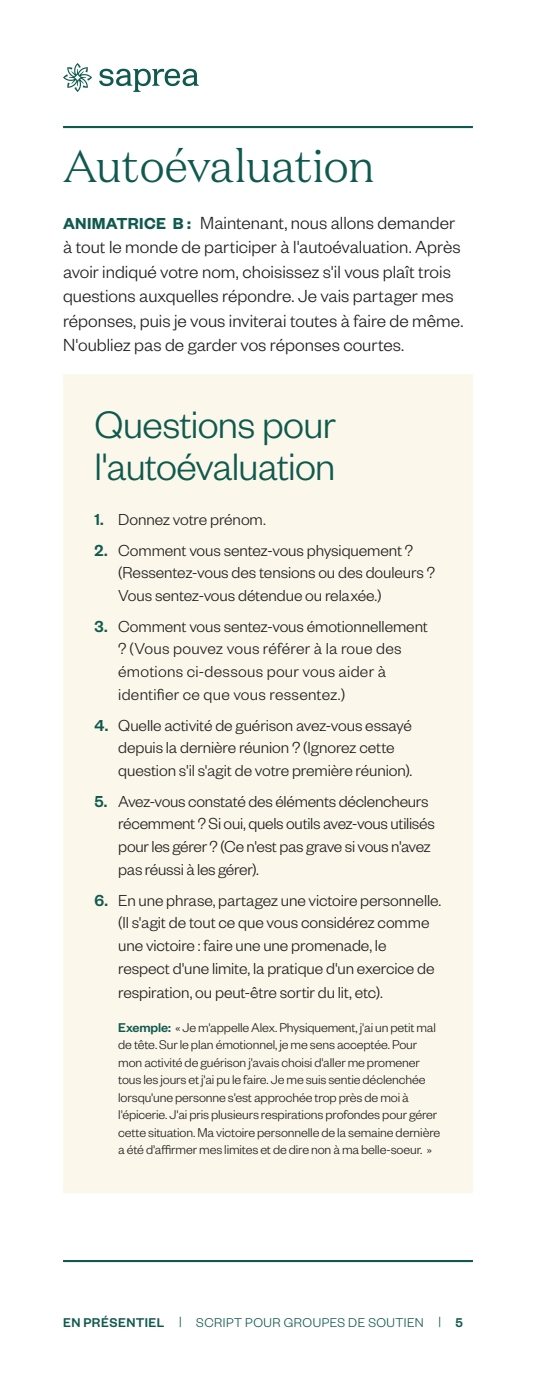
<style>
.page{position:relative;width:536px;height:1386px;background:#fff}
.page>*{position:absolute;margin:0;border:0;box-sizing:border-box;transform-origin:0 0}
.t1{font:300 45.5px "Domaine Text";letter-spacing:-.02em;color:#0f594e}
.t2{font:300 42px/42px "Founders Grotesk";letter-spacing:-.015em;color:#0f594e}
.Body{font:300 19.25px/24.5px "Founders Grotesk";color:#231f20}
.t3{font:300 17.5px/22.8px "Founders Grotesk";letter-spacing:-.005em;color:#231f20}
.Text__Bullet_List{font:300 14px/17.5px "Founders Grotesk";letter-spacing:-.01em;color:#231f20}
.t4{font:300 14px "Founders Grotesk";letter-spacing:.035em;color:#0f594e}
.s1{font-weight:600;font-size:17.5px;color:#0f594e}
.s2{font-weight:500;color:#0f594e}
.s3{font-weight:500}
</style>
<div class="page">
<hr style="left:63px;top:1260px;width:409px;height:2px;background:#0f594e">
<hr style="left:63px;top:126px;width:409px;height:2px;background:#0f594e">
<svg style="left:99px;top:69px;width:100px;height:23px"></svg>
<svg style="left:63px;top:63px;width:29px;height:29px"></svg>
<div style="left:63px;top:374px;width:409px;height:819px;background:#fbf8eb"></div>
<h2 class="t1" style="left:63px;top:137px;width:313px">Autoévaluation</h2>
<p class="Body" style="left:63px;top:209px;width:402px"><span class="s1">ANIMATRICE B :</span> Maintenant, nous allons demander à tout le monde de participer à l'autoévaluation. Après avoir indiqué votre nom, choisissez s'il vous plaît trois questions auxquelles répondre. Je vais partager mes réponses, puis je vous inviterai toutes à faire de même.<br>N'oubliez pas de garder vos réponses courtes.</p>
<h3 class="t2" style="left:94px;top:401px;width:243px">Questions pour l'autoévaluation</h3>
<p class="t3" style="left:94px;top:507px;width:173px"><span class="s2">1.</span> Donnez votre prénom.</p>
<p class="t3" style="left:118px;top:538px;width:318px;text-indent:-24px"><span class="s2">2.</span> Comment vous sentez-vous physiquement ? (Ressentez-vous des tensions ou des douleurs ?<br>Vous sentez-vous détendue ou relaxée.)</p>
<p class="t3" style="left:118px;top:614px;width:311px;text-indent:-24px"><span class="s2">3.</span> Comment vous sentez-vous émotionnellement ? (Vous pouvez vous référer à la roue des émotions ci-dessous pour vous aider à identifier ce que vous ressentez.)</p>
<p class="t3" style="left:118px;top:713px;width:295px;text-indent:-24px"><span class="s2">4.</span> Quelle activité de guérison avez-vous essayé depuis la dernière réunion ? (Ignorez cette question s'il s'agit de votre première réunion).</p>
<p class="t3" style="left:118px;top:789px;width:318px;text-indent:-24px"><span class="s2">5.</span> Avez-vous constaté des éléments déclencheurs récemment ? Si oui, quels outils avez-vous utilisés pour les gérer ? (Ce n'est pas grave si vous n'avez pas réussi à les gérer).</p>
<p class="t3" style="left:118px;top:888px;width:324px;text-indent:-24px"><span class="s2">6.</span> En une phrase, partagez une victoire personnelle. (Il s'agit de tout ce que vous considérez comme une victoire : faire une une promenade, le respect d'une limite, la pratique d'un exercice de</p>
<p class="t3" style="left:118px;top:980px;width:266px">respiration, ou peut-être sortir du lit, etc).</p>
<p class="Text__Bullet_List" style="left:118px;top:1018px;width:323px"><span class="s2">Exemple:</span> « Je m'appelle Alex. Physiquement, j'ai un petit mal de tête. Sur le plan émotionnel, je me sens acceptée. Pour mon activité de guérison j'avais choisi d'aller me promener tous les jours et j'ai pu le faire. Je me suis sentie déclenchée lorsqu'une personne s'est approchée trop près de moi à l'épicerie. J'ai pris plusieurs respirations profondes pour gérer cette situation. Ma victoire personnelle de la semaine dernière a été d'affirmer mes limites et de dire non à ma belle-soeur. »</p>
<p class="t4" style="left:63px;top:1314px;width:401px"><span class="s3">EN PRÉSENTIEL</span> | SCRIPT POUR GROUPES DE SOUTIEN | <span class="s3">5</span></p>
</div>
